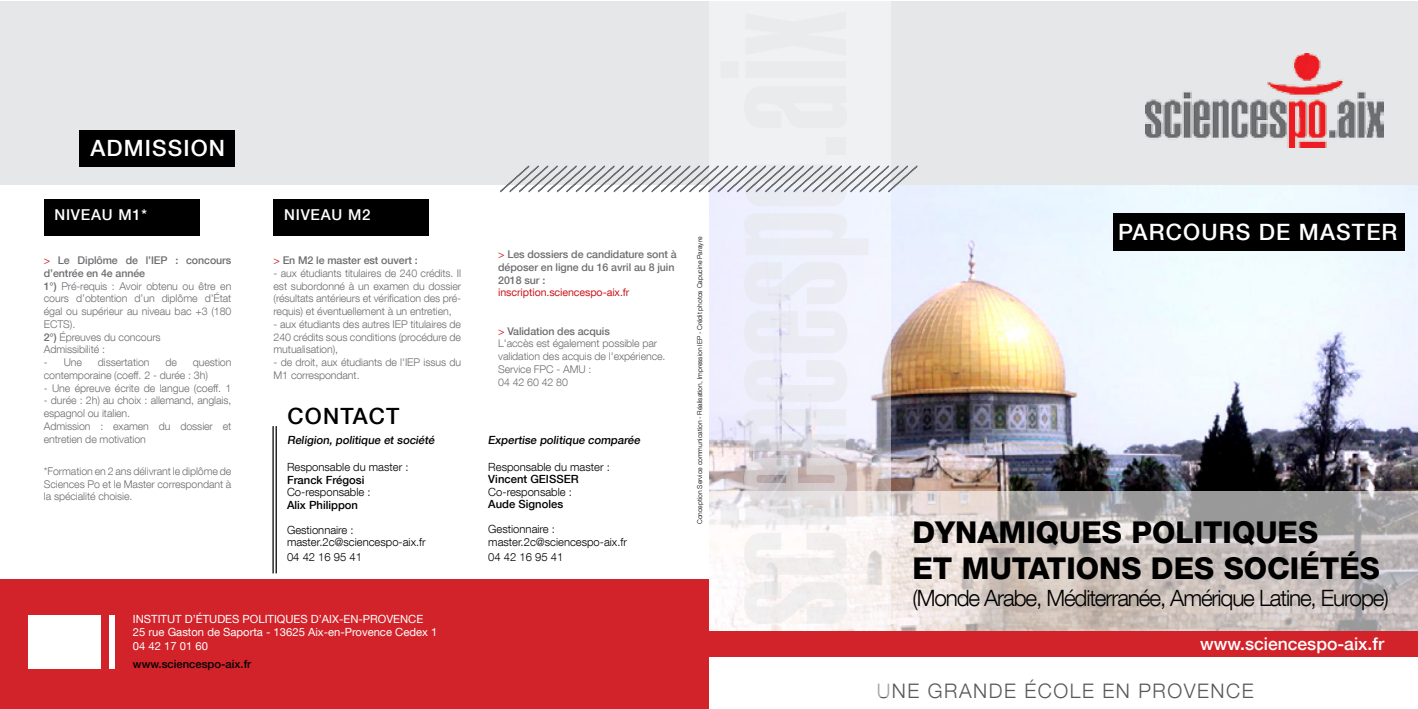
<style>
.page{position:relative;width:1418px;height:709px;background:#fff}
.page>*{position:absolute;margin:0;border:0;box-sizing:border-box;transform-origin:0 0}
.t1{font:800 30px/36px "Helvetica Neue LT Com";color:#000}
.t2{font:300 22.5px "Helvetica Neue LT Com";letter-spacing:-.05em;color:#000}
.t3{font:500 22.5px "Helvetica Neue LT Com";letter-spacing:.05em;color:#fff}
.t4{font:500 22.38px "Helvetica Neue LT Com";letter-spacing:.05em;color:#fff}
.t5{font:500 22.38px "Helvetica Neue LT Com";letter-spacing:.05em;color:#000}
.t6{font:300 20px "Helvetica Neue LT Com";letter-spacing:.075em;color:#58595b}
.t7{font:500 17.5px "Helvetica Neue LT Com";color:#fff}
.t8{font:500 15px "Helvetica Neue LT Com";letter-spacing:.05em;color:#fff}
.t9{font:300 11.25px/12.5px "Helvetica Neue LT Com";color:#000}
.t10{font:500 11.25px "Helvetica Neue LT Com";color:#000}
.t11{font:11.25px/13.5px "Helvetica Neue LT Com";color:#fff}
.t12{font:300 10.62px/12.8px "Helvetica Neue LT Com";letter-spacing:-.01em;color:#6d6e71}
.t13{font:500 10.62px/12.8px "Helvetica Neue LT Com";letter-spacing:-.01em;color:#6d6e71}
.t14{font:10.62px "Helvetica Neue LT Com";letter-spacing:-.01em;color:#ce171e}
.t15{font:300 6.75px "Helvetica Neue LT Com";color:#000}
.s1{font-weight:400;color:#ce171e}
.s2{font-weight:500}
</style>
<div class="page">
<div style="left:0;top:1px;width:1417px;height:183px;background:#e6e7e8"></div>
<div style="left:0;top:579px;width:709px;height:130px;background:#d2232a"></div>
<div style="left:28px;top:615px;width:73px;height:53px;background:#fff"></div>
<div style="left:109px;top:615px;width:5px;height:53px;background:#fff"></div>
<img style="left:891px;top:185px;width:526px;height:305px">
<svg style="left:891px;top:490px;width:526px;height:141px;background:#c6bebb"></svg>
<img style="left:1145px;top:54px;width:238px;height:93px">
<svg style="left:709px;top:192px;width:182px;height:439px;fill:#f0f2fd"></svg>
<div style="left:703px;top:631px;width:714px;height:26px;background:#d2232a"></div>
<div style="left:80px;top:130px;width:155px;height:36px;background:#000"></div>
<hr style="left:275px;top:426px;width:2px;height:147px;background:#000">
<hr style="left:272px;top:426px;width:2px;height:147px;background:#000">
<div style="left:44px;top:200px;width:155px;height:36px;background:#000"></div>
<div style="left:273px;top:199px;width:156px;height:37px;background:#000"></div>
<svg style="left:500px;top:165px;width:417px;height:27px"></svg>
<div style="left:1113px;top:213px;width:291px;height:38px;background:#000"></div>
<h3 class="t4" style="left:90px;top:134px;width:136px">ADMISSION</h3>
<h3 class="t8" style="left:54px;top:206px;width:94px">NIVEAU M1*</h3>
<h3 class="t8" style="left:284px;top:205px;width:88px">NIVEAU M2</h3>
<p class="t12" style="left:44px;top:254px;width:189px"><span class="s1">&gt;</span> <span class="s2">Le Diplôme de l’IEP : concours d’entrée en 4e année<br>1°)</span> Pré-requis : Avoir obtenu ou être en cours d’obtention d’un diplôme d’État égal ou supérieur au niveau bac +3 (180<br>ECTS).<br><span class="s2">2°)</span> Épreuves du concours<br>Admissibilité :</p>
<p class="t12" style="left:44px;top:356px;width:40px">- Une</p>
<p class="t12" style="left:98px;top:356px;width:53px">dissertation</p>
<p class="t12" style="left:165px;top:356px;width:13px">de</p>
<p class="t12" style="left:44px;top:356px;width:189px;text-indent:149px">question contemporaine (coeff. 2 - durée : 3h)</p>
<p class="t12" style="left:44px;top:381px;width:189px">- Une épreuve écrite de langue (coeff. 1</p>
<p class="t12" style="left:44px;top:394px;width:189px">- durée : 2h) au choix : allemand, anglais, espagnol ou italien.<br>Admission : examen du dossier et entretien de motivation</p>
<p class="t12" style="left:44px;top:464px;width:189px;text-align:justify">*Formation en 2 ans délivrant le diplôme de Sciences Po et le Master correspondant à la spécialité choisie.</p>
<p class="t13" style="left:273px;top:254px;width:146px"><span class="s1">&gt;</span> En M2 le master est ouvert :</p>
<p class="t12" style="left:273px;top:266px;width:189px;text-align:justify">- aux étudiants titulaires de 240 crédits. Il est subordonné à un examen du dossier (résultats antérieurs et vérification des pré&shy;requis) et éventuellement à un entretien,</p>
<p class="t12" style="left:273px;top:317px;width:189px;text-align:justify">- aux étudiants des autres IEP titulaires de 240 crédits sous conditions (procédure de mutualisation),</p>
<p class="t12" style="left:273px;top:356px;width:189px">- de droit, aux étudiants de l'IEP issus du<br>M1 correspondant.</p>
<h3 class="t5" style="left:288px;top:402px;width:113px">CONTACT</h3>
<p class="t13" style="left:498px;top:248px;width:180px"><span class="s1">&gt;</span> Les dossiers de candidature sont à déposer en ligne du 16 avril au 8 juin<br>2018 sur :</p>
<p class="t14" style="left:498px;top:286px;width:133px">inscription.sciencespo-aix.fr</p>
<p class="t12" style="left:498px;top:324px;width:169px"><span class="s1">&gt;</span> <span class="s2">Validation des acquis<br></span>L'accès est également possible par validation des acquis de l'expérience.<br>Service FPC - AMU :<br>04 42 60 42 80</p>
<p class="t10" style="left:287px;top:433px;width:151px">Religion, politique et société</p>
<p class="t10" style="left:488px;top:433px;width:156px">Expertise politique comparée</p>
<p class="t9" style="left:287px;top:460px;width:123px">Responsable du master :</p>
<p class="t10" style="left:287px;top:473px;width:79px">Franck Frégosi</p>
<p class="t9" style="left:287px;top:485px;width:85px">Co-responsable :</p>
<p class="t10" style="left:287px;top:498px;width:73px">Alix Philippon</p>
<p class="t9" style="left:287px;top:523px;width:140px">Gestionnaire : master.2c@sciencespo-aix.fr</p>
<p class="t9" style="left:287px;top:550px;width:77px">04 42 16 95 41</p>
<p class="t9" style="left:488px;top:460px;width:123px">Responsable du master :</p>
<p class="t10" style="left:488px;top:472px;width:92px">Vincent GEISSER</p>
<p class="t9" style="left:488px;top:485px;width:85px">Co-responsable :</p>
<p class="t10" style="left:488px;top:497px;width:76px">Aude Signoles</p>
<p class="t9" style="left:488px;top:522px;width:140px">Gestionnaire : master.2c@sciencespo-aix.fr</p>
<p class="t9" style="left:488px;top:550px;width:77px">04 42 16 95 41</p>
<p class="t15" style="left:695px;top:524px;width:289px;rotate:-90deg">Conception Service communication - Réalisation, Impression IEP - Crédit photos Capucine Parayre</p>
<p class="t11" style="left:133px;top:612px;width:306px">INSTITUT D’ÉTUDES POLITIQUES D’AIX-EN-PROVENCE<br>25 rue Gaston de Saporta - 13625 Aix-en-Provence Cedex 1<br>04 42 17 01 60</p>
<p class="t10" style="left:133px;top:657px;width:120px">www.sciencespo-aix.fr</p>
<h2 class="t3" style="left:1118px;top:218px;width:281px">PARCOURS DE MASTER</h2>
<h1 class="t1" style="left:912px;top:514px;width:469px">DYNAMIQUES POLITIQUES<br>ET MUTATIONS DES SOCIÉTÉS</h1>
<h2 class="t2" style="left:912px;top:584px;width:478px">(Monde Arabe, Méditerranée, Amérique Latine, Europe)</h2>
<h3 class="t7" style="left:1200px;top:633px;width:185px">www.sciencespo-aix.fr</h3>
<h3 class="t6" style="left:876px;top:679px;width:378px">UNE GRANDE ÉCOLE EN PROVENCE</h3>
</div>
